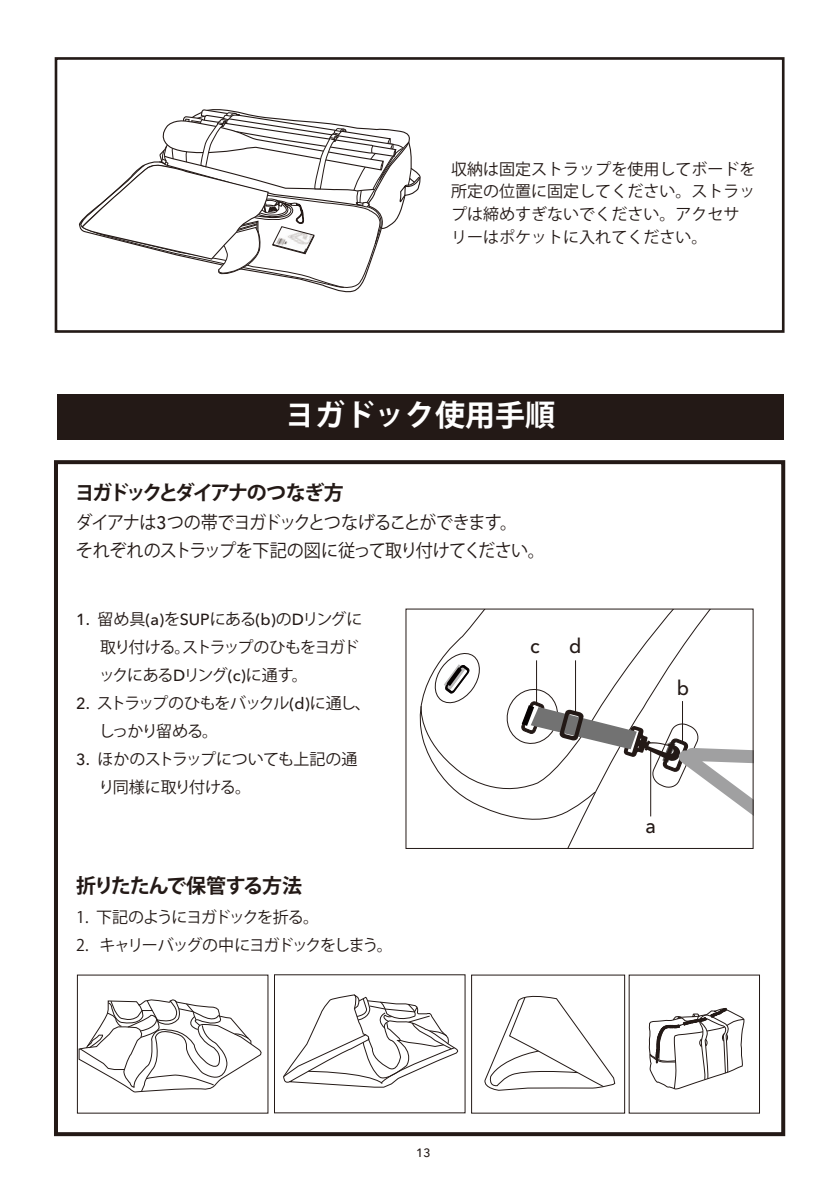
<style>
.page{position:relative;width:840px;height:1191px;background:#fff}
.page>*{position:absolute;margin:0;border:0;box-sizing:border-box;transform-origin:0 0}
.t1{font:700 30px "Koz Go Pro";color:#fff}
.t2{font:500 20.4px "Avenir Next";color:#231916;scale:.95 1}
.t3{font:700 20px "Koz Go Pr 6 N";letter-spacing:-.12em;color:#231916}
.t4{font:700 20px "Koz Go Pr 6 N";letter-spacing:-.06em;color:#231916}
.t5{font:18px/28px "Koz Go Pr 6 N";letter-spacing:-.05em;color:#231916;scale:.95 1}
.t6{font:16px/28px "Koz Go Pr 6 N";letter-spacing:-.08em;color:#231916}
.t7{font:16px/22.6px "Koz Go Pro";color:#231916}
.t8{font:16px/28px "Koz Go Pr 6 N";letter-spacing:-.025em;color:#231916}
.t9{font:500 16px "Avenir Next";color:#231916}
.t10{font:16px "Koz Go Pr 6 N";letter-spacing:-.1em;color:#231916}
.t11{font:500 12px "Avenir Next";color:#231916}
.s1{font-family:"Avenir Next";font-weight:500}
.s2{font-family:"Koz Go Pr 6 N";font-weight:400}
</style>
<div class="page">
<div style="left:57px;top:394px;width:725px;height:45px;background:#231916"></div>
<svg style="left:419px;top:622px;width:55px;height:182px"></svg>
<svg style="left:474px;top:610px;width:236px;height:205px"></svg>
<svg style="left:432px;top:650px;width:49px;height:56px"></svg>
<svg style="left:503px;top:686px;width:248px;height:161px"></svg>
<div style="left:405px;top:608px;width:348px;height:241px;border:1px solid #231916"></div>
<hr style="left:536px;top:660px;width:1px;height:44px;background:#231916">
<hr style="left:574px;top:660px;width:1px;height:53px;background:#231916">
<hr style="left:650px;top:750px;width:1px;height:66px;background:#231916">
<hr style="left:681px;top:701px;width:1px;height:41px;background:#231916">
<svg style="left:78px;top:999px;width:184px;height:99px"></svg>
<svg style="left:283px;top:994px;width:176px;height:94px"></svg>
<svg style="left:484px;top:995px;width:131px;height:96px"></svg>
<svg style="left:648px;top:1008px;width:96px;height:82px"></svg>
<div style="left:54px;top:460px;width:730px;height:676px;border:4px solid #231916"></div>
<svg style="left:78px;top:109px;width:343px;height:181px"></svg>
<div style="left:55px;top:57px;width:729px;height:276px;border:3px solid #231916"></div>
<p class="t7" style="left:451px;top:158px;width:306px">収納は固定ストラップを使用してボードを所定の位置に固定してください。ストラップは締めすぎないでください。アクセサリーはポケットに入れてください。</p>
<h1 class="t1" style="left:285px;top:396px;width:271px">ヨガドック使用手順</h1>
<p class="t3" style="left:75px;top:481px;width:270px">ヨガドックとダイアナのつなぎ方</p>
<p class="t5" style="left:75px;top:508px;width:495px">ダイアナは<span class="s1">3</span>つの帯でヨガドックとつなげることができます。<br>それぞれのストラップを下記の図に従って取り付けてください。</p>
<p class="t9" style="left:76px;top:610px;width:288px">1. <span class="s2">留め具</span>(a)<span class="s2">を</span>SUP<span class="s2">にある</span>(b)<span class="s2">の</span>D<span class="s2">リングに</span></p>
<p class="t6" style="left:99px;top:633px;width:262px">取り付ける。ストラップのひもをヨガドックにある<span class="s1">D</span>リング<span class="s1">(c)</span>に通す。</p>
<p class="t6" style="left:99px;top:689px;width:273px;text-indent:-22px"><span class="s1">2.</span> ストラップのひもをバックル<span class="s1">(d)</span>に通し、しっかり留める。</p>
<p class="t8" style="left:98px;top:745px;width:260px;text-indent:-22px"><span class="s1">3.</span> ほかのストラップについても上記の通り同様に取り付ける。</p>
<p class="t4" style="left:76px;top:874px;width:227px">折りたたんで保管する方法</p>
<p class="t6" style="left:76px;top:903px;width:244px">1. 下記のようにヨガドックを折る。</p>
<p class="t10" style="left:76px;top:936px;width:318px">2. キャリーバッグの中にヨガドックをしまう。</p>
<p class="t2" style="left:530px;top:634px;width:12px">c</p>
<p class="t2" style="left:568px;top:634px;width:14px">d</p>
<p class="t2" style="left:676px;top:676px;width:14px">b</p>
<p class="t2" style="left:645px;top:813px;width:13px">a</p>
<p class="t11" style="left:416px;top:1145px;width:16px">13</p>
</div>
